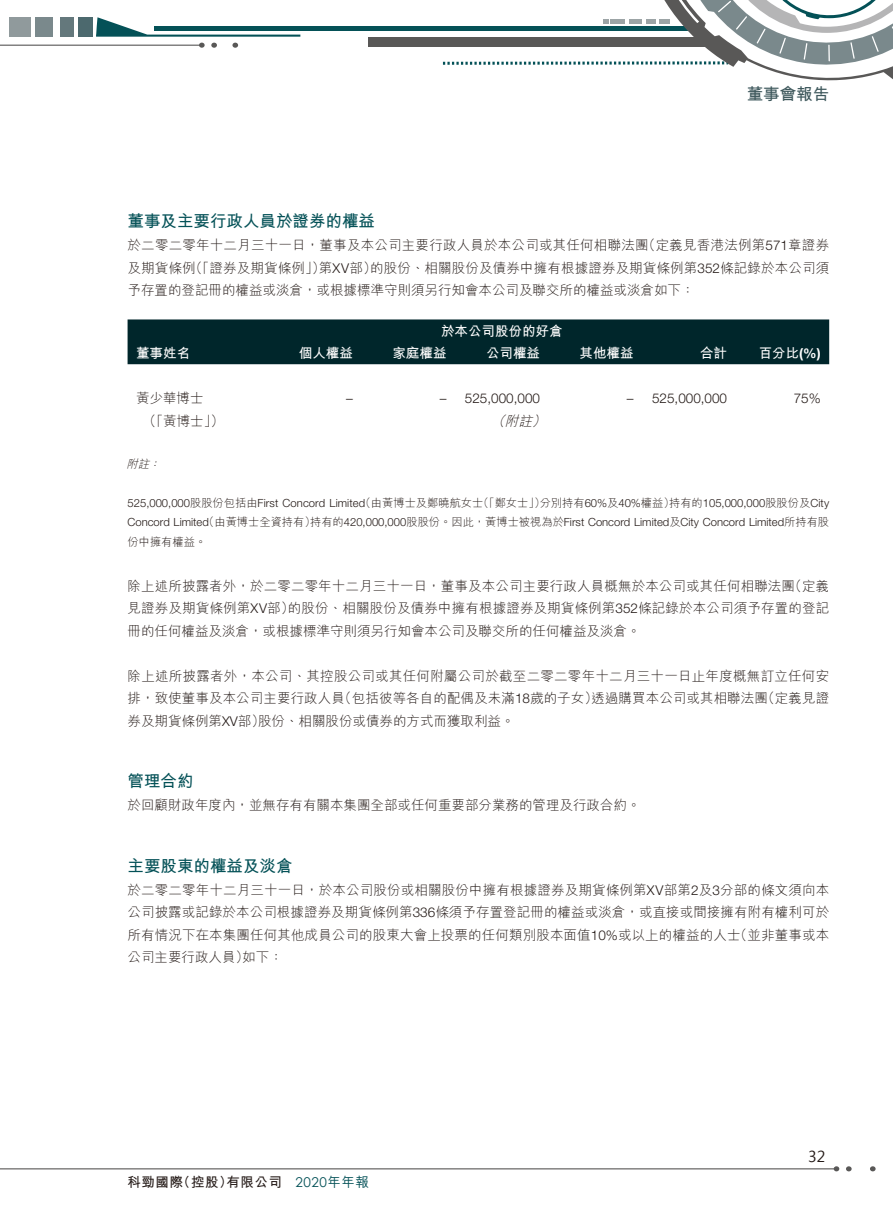
<style>
.page{position:relative;width:893px;height:1212px;background:#fff}
.page>*{position:absolute;margin:0;border:0;box-sizing:border-box;transform-origin:0 0}
.t1{font:16.5px "M Hei HK Bold E Ten B5 H";color:#045157}
.t2{font:16.5px "M Hei HK Bold E Ten B5 H";color:#3d575b}
.t3{font:15.9px "Ebrima";color:#231916}
.t4{font:13.5px/22.5px "M Hei HK Light E Ten B5 H";color:#231916;text-align:justify}
.t5{font:13.5px "M Hei HK Bold E Ten B5 H";color:#fff}
.t6{font:300 13.5px "Helvetica Neue LT Std";color:#231916}
.t7{font:13.5px "M Hei HK Bold E Ten B5 H";letter-spacing:.04em;color:#231916}
.t8{font:italic 13.5px "M Hei HK Light E Ten B5 H";color:#231916}
.t9{font:300 11.25px/19.5px "Helvetica Neue LT Std";color:#231916}
.t10{font:11.25px "M Hei HK Light E Ten B5 H";color:#231916}
.t11{font:italic 11.25px "M Hei HK Light E Ten B5 H";color:#231916}
.s1{font-family:"Helvetica Neue LT Std";font-weight:300}
.s2{font-family:"Helvetica Neue LT Std";font-weight:700}
.s3{font-family:"M Hei HK Light E Ten B5 H";font-weight:400}
.s4{font-family:"Century Gothic";color:#045157}
.s5{font-family:"M Hei HK Medium E Ten B5 H";color:#045157}
</style>
<div class="page">
<svg style="left:211px;top:43px;width:6px;height:5px"></svg>
<svg style="left:232px;top:43px;width:6px;height:5px"></svg>
<svg style="left:0;top:43px;width:205px;height:5px"></svg>
<svg style="left:846px;top:1166px;width:6px;height:5px"></svg>
<svg style="left:870px;top:1166px;width:6px;height:5px"></svg>
<svg style="left:0;top:1166px;width:839px;height:5px"></svg>
<hr style="left:154px;top:27px;width:534px;height:4px;background:#045157">
<div style="left:369px;top:37px;width:336px;height:9px;background:#595857"></div>
<svg style="left:443px;top:0;width:450px;height:81px"></svg>
<div style="left:35px;top:17px;width:18px;height:20px;background:#7a898c"></div>
<div style="left:60px;top:17px;width:14px;height:20px;background:#64787c"></div>
<div style="left:10px;top:17px;width:21px;height:20px;background:#909a9c"></div>
<div style="left:78px;top:17px;width:15px;height:20px;background:#4c696e"></div>
<svg style="left:96px;top:17px;width:204px;height:20px"></svg>
<div style="left:128px;top:319px;width:701px;height:45px;background:#00262b"></div>
<p class="t2" style="left:747px;top:87px;width:84px">董事會報告</p>
<p class="t1" style="left:128px;top:215px;width:249px">董事及主要行政人員於證券的權益</p>
<p class="t4" style="left:128px;top:236px;width:703px">於二零二零年十二月三十一日，董事及本公司主要行政人員於本公司或其任何相聯法團（定義見香港法例第<span class="s1">571</span>章證券及期貨條例（「證券及期貨條例」）第<span class="s1">XV</span>部）的股份、相關股份及債券中擁有根據證券及期貨條例第<span class="s1">352</span>條記錄於本公司須予存置的登記冊的權益或淡倉，或根據標準守則須另行知會本公司及聯交所的權益或淡倉如下：</p>
<p class="t5" style="left:441px;top:326px;width:123px">於本公司股份的好倉</p>
<p class="t5" style="left:136px;top:348px;width:55px">董事姓名</p>
<p class="t5" style="left:299px;top:348px;width:55px">個人權益</p>
<p class="t5" style="left:392px;top:348px;width:55px">家庭權益</p>
<p class="t5" style="left:486px;top:348px;width:55px">公司權益</p>
<p class="t5" style="left:580px;top:348px;width:55px">其他權益</p>
<p class="t5" style="left:700px;top:348px;width:28px">合計</p>
<p class="t5" style="left:759px;top:348px;width:63px">百分比<span class="s2">(%)</span></p>
<p class="t4" style="left:143px;top:388px;width:82px;text-indent:-7px">黃少華博士<br>（「黃博士」）</p>
<p class="t6" style="left:346px;top:393px;width:8px">–</p>
<p class="t6" style="left:440px;top:393px;width:102px">– 525,000,000</p>
<p class="t6" style="left:627px;top:393px;width:102px">– 525,000,000</p>
<p class="t6" style="left:794px;top:393px;width:29px">75%</p>
<p class="t8" style="left:491px;top:415px;width:59px">（附註）</p>
<p class="t11" style="left:126px;top:459px;width:38px">附註：</p>
<p class="t9" style="left:128px;top:494px;width:703px">525,000,000<span class="s3">股股份包括由</span>First Concord Limited<span class="s3">（由黃博士及鄭曉航女士（「鄭女士」）分別持有</span>60%<span class="s3">及</span>40%<span class="s3">權益）持有的</span>105,000,000<span class="s3">股股份及</span>City<br>Concord Limited<span class="s3">（由黃博士全資持有）持有的</span>420,000,000<span class="s3">股股份。因此，黃博士被視為於</span>First Concord Limited<span class="s3">及</span>City Concord Limited<span class="s3">所持有股</span></p>
<p class="t10" style="left:128px;top:537px;width:80px">份中擁有權益。</p>
<p class="t4" style="left:128px;top:576px;width:703px">除上述所披露者外，於二零二零年十二月三十一日，董事及本公司主要行政人員概無於本公司或其任何相聯法團（定義見證券及期貨條例第<span class="s1">XV</span>部）的股份、相關股份及債券中擁有根據證券及期貨條例第<span class="s1">352</span>條記錄於本公司須予存置的登記冊的任何權益及淡倉，或根據標準守則須另行知會本公司及聯交所的任何權益及淡倉。</p>
<p class="t4" style="left:128px;top:666px;width:703px">除上述所披露者外，本公司、其控股公司或其任何附屬公司於截至二零二零年十二月三十一日止年度概無訂立任何安排，致使董事及本公司主要行政人員（包括彼等各自的配偶及未滿<span class="s1">18</span>歲的子女）透過購買本公司或其相聯法團（定義見證券及期貨條例第<span class="s1">XV</span>部）股份、相關股份或債券的方式而獲取利益。</p>
<p class="t1" style="left:128px;top:775px;width:67px">管理合約</p>
<p class="t4" style="left:128px;top:795px;width:515px">於回顧財政年度內，並無存有有關本集團全部或任何重要部分業務的管理及行政合約。</p>
<p class="t1" style="left:128px;top:859px;width:166px">主要股東的權益及淡倉</p>
<p class="t4" style="left:128px;top:880px;width:703px">於二零二零年十二月三十一日，於本公司股份或相關股份中擁有根據證券及期貨條例第<span class="s1">XV</span>部第<span class="s1">2</span>及<span class="s1">3</span>分部的條文須向本公司披露或記錄於本公司根據證券及期貨條例第<span class="s1">336</span>條須予存置登記冊的權益或淡倉，或直接或間接擁有附有權利可於所有情況下在本集團任何其他成員公司的股東大會上投票的任何類別股本面值<span class="s1">10%</span>或以上的權益的人士（並非董事或本公司主要行政人員）如下：</p>
<p class="t7" style="left:128px;top:1177px;width:243px">科勁國際（控股）有限公司 <span class="s4">2020</span><span class="s5">年年報</span></p>
<p class="t3" style="left:808px;top:1144px;width:19px">32</p>
</div>
